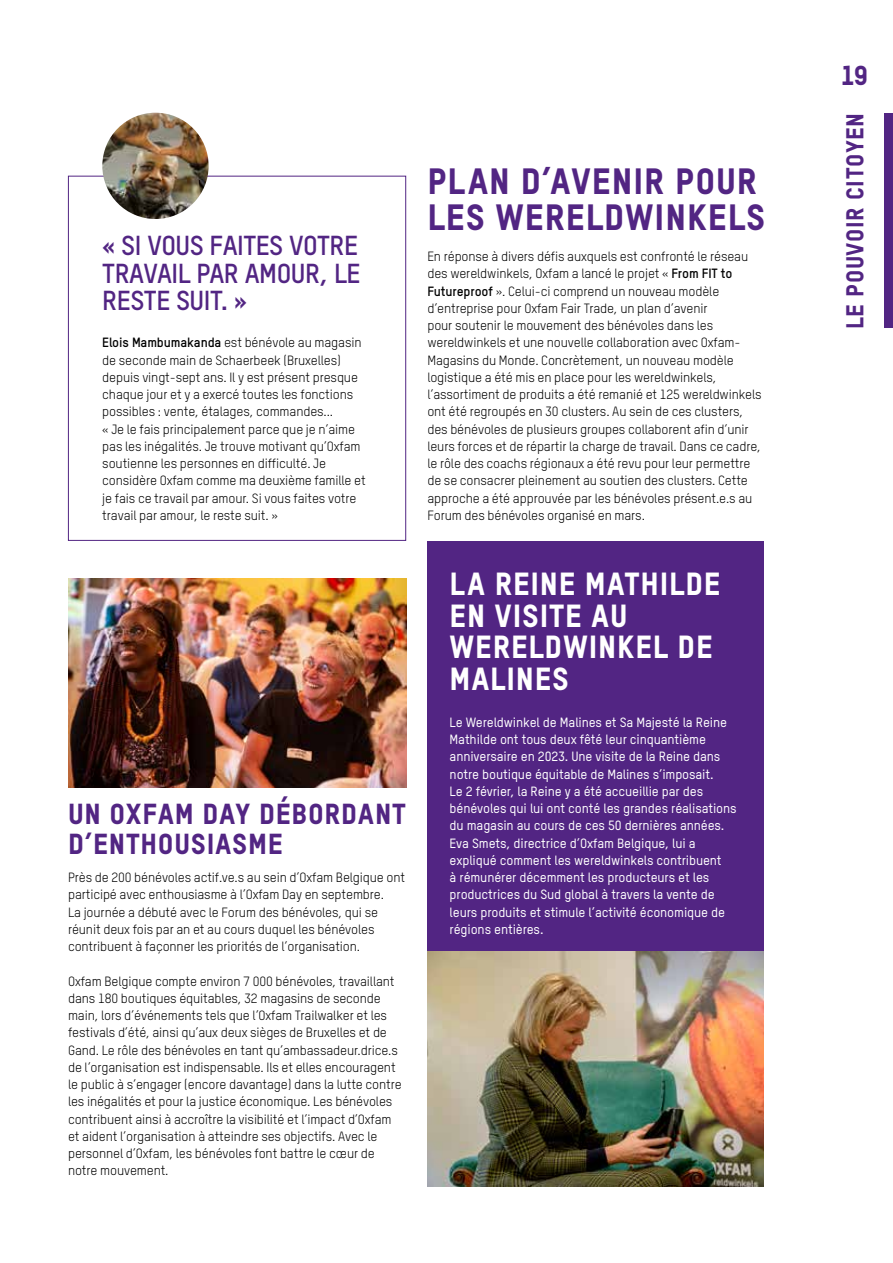
<style>
.page{position:relative;width:893px;height:1263px;background:#fff}
.page>*{position:absolute;margin:0;border:0;box-sizing:border-box;transform-origin:0 0}
.t1{font:36px/36px "Oxfam TSTARPRO Headline";letter-spacing:.025em;color:#522583}
.t2{font:31.5px/31.5px "Oxfam TSTARPRO Headline";letter-spacing:.025em;color:#fff}
.t3{font:28.5px/30px "Oxfam TSTARPRO Headline";letter-spacing:.025em;color:#522583}
.t4{font:700 27px/27px "Oxfam TSTARPRO";letter-spacing:-.02em;color:#522583;text-align:justify}
.t5{font:27px "Oxfam TSTARPRO Headline";color:#522583}
.t6{font:24px "Oxfam TSTARPRO Headline";letter-spacing:.025em;color:#522583}
.t7{font:13.2px/17.2px "Oxfam TSTARPRO";letter-spacing:-.01em;color:#000}
.t8{font:500 13.2px/17.2px "Oxfam TSTARPRO";letter-spacing:-.01em;color:#fff}
.s1{font-weight:700}
</style>
<div class="page">
<div style="left:884px;top:113px;width:9px;height:214px;background:#522583"></div>
<img style="left:68px;top:579px;width:338px;height:208px">
<div style="left:427px;top:541px;width:337px;height:645px;background:#522583"></div>
<img style="left:427px;top:951px;width:337px;height:235px">
<div style="left:68px;top:176px;width:338px;height:365px;border:1px solid #522583"></div>
<img style="left:102px;top:113px;width:107px;height:106px;border-radius:53px">
<h3 class="t4" style="left:102px;top:232px;width:260px">« SI VOUS FAITES VOTRE TRAVAIL PAR AMOUR, LE RESTE SUIT. »</h3>
<p class="t7" style="left:102px;top:334px;width:265px"><span class="s1">Elois Mambumakanda</span> est bénévole au magasin de seconde main de Schaerbeek (Bruxelles) depuis vingt-sept ans. Il y est présent presque chaque jour et y a exercé toutes les fonctions possibles : vente, étalages, commandes...<br>« Je le fais principalement parce que je n’aime pas les inégalités. Je trouve motivant qu’Oxfam soutienne les personnes en difficulté. Je considère Oxfam comme ma deuxième famille et je fais ce travail par amour. Si vous faites votre travail par amour, le reste suit. »</p>
<h3 class="t3" style="left:68px;top:798px;width:339px">UN OXFAM DAY DÉBORDANT<br>D’ENTHOUSIASME</h3>
<p class="t7" style="left:68px;top:869px;width:339px">Près de 200 bénévoles actif.ve.s au sein d’Oxfam Belgique ont participé avec enthousiasme à l’Oxfam Day en septembre.<br>La journée a débuté avec le Forum des bénévoles, qui se réunit deux fois par an et au cours duquel les bénévoles contribuent à façonner les priorités de l’organisation.</p>
<p class="t7" style="left:68px;top:972px;width:335px">Oxfam Belgique compte environ 7 000 bénévoles, travaillant dans 180 boutiques équitables, 32 magasins de seconde main, lors d’événements tels que l’Oxfam Trailwalker et les festivals d’été, ainsi qu’aux deux sièges de Bruxelles et de Gand. Le rôle des bénévoles en tant qu’ambassadeur.drice.s de l’organisation est indispensable. Ils et elles encouragent le public à s’engager (encore davantage) dans la lutte contre les inégalités et pour la justice économique. Les bénévoles contribuent ainsi à accroître la visibilité et l’impact d’Oxfam et aident l’organisation à atteindre ses objectifs. Avec le personnel d’Oxfam, les bénévoles font battre le cœur de notre mouvement.</p>
<h1 class="t1" style="left:427px;top:162px;width:340px">PLAN D’AVENIR POUR<br>LES WERELDWINKELS</h1>
<p class="t7" style="left:427px;top:248px;width:336px">En réponse à divers défis auxquels est confronté le réseau des wereldwinkels, Oxfam a lancé le projet « <span class="s1">From FIT to Futureproof</span> ». Celui-ci comprend un nouveau modèle d’entreprise pour Oxfam Fair Trade, un plan d’avenir<br>pour soutenir le mouvement des bénévoles dans les wereldwinkels et une nouvelle collaboration avec Oxfam-Magasins du Monde. Concrètement, un nouveau modèle logistique a été mis en place pour les wereldwinkels, l’assortiment de produits a été remanié et 125 wereldwinkels ont été regroupés en 30 clusters. Au sein de ces clusters, des bénévoles de plusieurs groupes collaborent afin d’unir leurs forces et de répartir la charge de travail. Dans ce cadre, le rôle des coachs régionaux a été revu pour leur permettre de se consacrer pleinement au soutien des clusters. Cette approche a été approuvée par les bénévoles présent.e.s au Forum des bénévoles organisé en mars.</p>
<h2 class="t2" style="left:450px;top:568px;width:272px">LA REINE MATHILDE<br>EN VISITE AU<br>WERELDWINKEL DE<br>MALINES</h2>
<p class="t8" style="left:450px;top:713px;width:289px">Le Wereldwinkel de Malines et Sa Majesté la Reine Mathilde ont tous deux fêté leur cinquantième anniversaire en 2023. Une visite de la Reine dans notre boutique équitable de Malines s’imposait.<br>Le 2 février, la Reine y a été accueillie par des bénévoles qui lui ont conté les grandes réalisations du magasin au cours de ces 50 dernières années.<br>Eva Smets, directrice d’Oxfam Belgique, lui a expliqué comment les wereldwinkels contribuent<br>à rémunérer décemment les producteurs et les productrices du Sud global à travers la vente de leurs produits et stimule l’activité économique de régions entières.</p>
<h3 class="t5" style="left:841px;top:59px;width:29px">19</h3>
<h3 class="t6" style="left:840px;top:329px;width:218px;rotate:-90deg">LE POUVOIR CITOYEN</h3>
</div>
